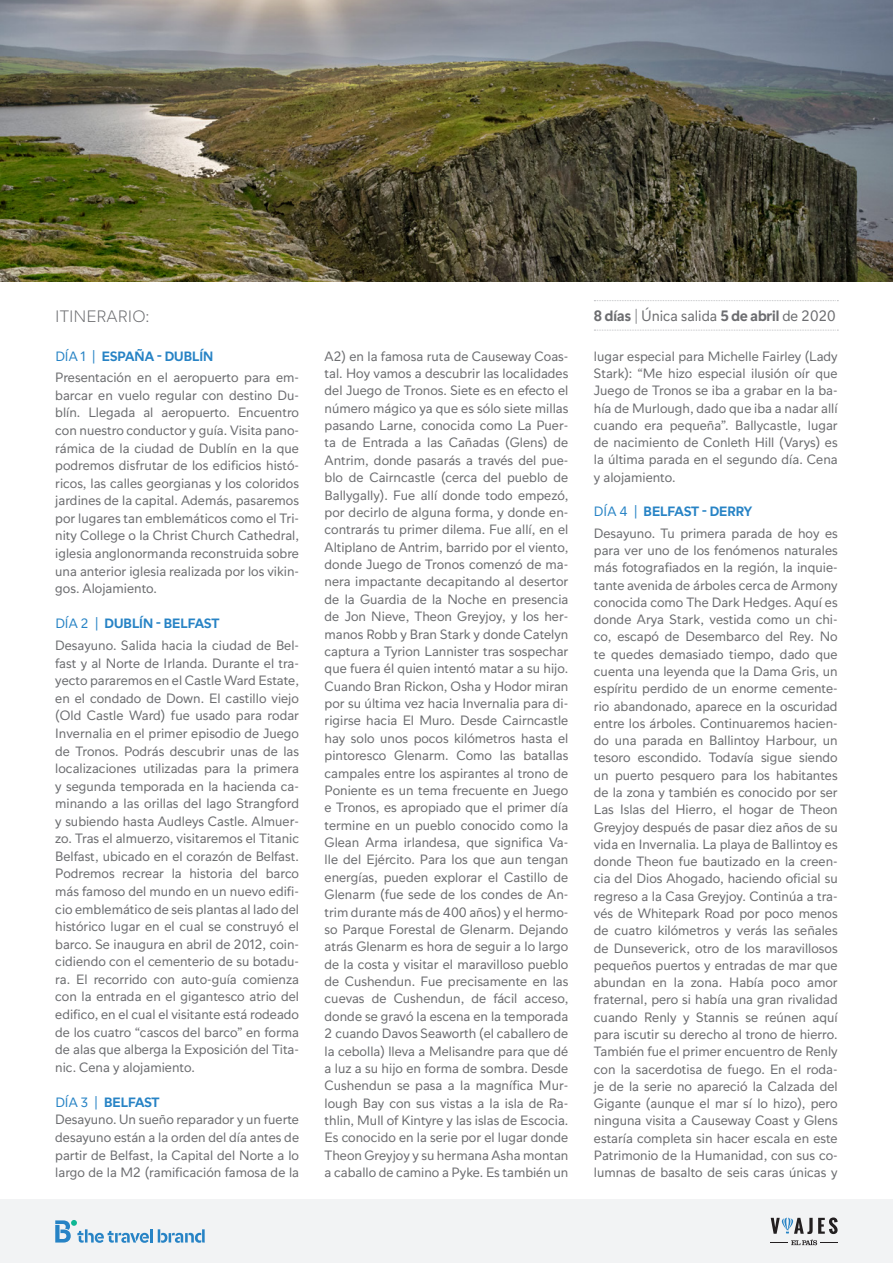
<style>
.page{position:relative;width:893px;height:1263px;background:#fff}
.page>*{position:absolute;margin:0;border:0;box-sizing:border-box;transform-origin:0 0}
.t1{font:300 16.5px "Travel";color:#6c6d70}
.t2{font:15px "Travel";color:#6c6d70}
.t3{font:13.5px/17.4px "Travel";color:#6c6d70;text-align:justify}
.s1{font-weight:700}
.s2{font-weight:300}
.s3{color:#2783c5}
.s4{font-weight:700;color:#2783c5}
</style>
<div class="page">
<div style="left:0;top:1199px;width:893px;height:64px;background:#f2f3f4"></div>
<svg style="left:55px;top:1220px;width:150px;height:23px"></svg>
<svg style="left:771px;top:1217px;width:67px;height:28px"></svg>
<img style="left:0;top:0;width:893px;height:282px">
<svg style="left:594px;top:300px;width:244px;height:1px"></svg>
<svg style="left:594px;top:330px;width:244px;height:1px"></svg>
<p class="t1" style="left:55px;top:307px;width:96px">ITINERARIO:</p>
<p class="t2" style="left:594px;top:307px;width:243px"><span class="s1">8 DÍAS</span> <span class="s2">|</span> Única salida <span class="s1">5 DE ABRIL</span> de 2020</p>
<p class="t3" style="left:55px;top:345px;width:245px;line-height:21.8px"><span class="s3">Día 1 |</span> <span class="s4">ESPAÑA - DUBLÍN<br></span>Presentación en el aeropuerto para em-</p>
<p class="t3" style="left:55px;top:386px;width:245px">barcar en vuelo regular con destino Du&shy;blín. Llegada al aeropuerto. Encuentro con nuestro conductor y guía. Visita pano&shy;rámica de la ciudad de Dublín en la que podremos disfrutar de los edificios histó&shy;ricos, las calles georgianas y los coloridos jardines de la capital. Además, pasaremos por lugares tan emblemáticos como el Tri&shy;nity College o la Christ Church Cathedral, iglesia anglonormanda reconstruida sobre una anterior iglesia realizada por los vikin&shy;gos. Alojamiento.</p>
<p class="t3" style="left:55px;top:612px;width:245px;line-height:21.8px"><span class="s3">Día 2 |</span> <span class="s4">DUBLÍN - BE LFAST<br></span>Desayuno. Salida hacia la ciudad de Bel-</p>
<p class="t3" style="left:55px;top:654px;width:245px">fast y al Norte de Irlanda. Durante el tra&shy;yecto pararemos en el Castle Ward Estate, en el condado de Down. El castillo viejo (Old Castle Ward) fue usado para rodar Invernalia en el primer episodio de Juego de Tronos. Podrás descubrir unas de las localizaciones utilizadas para la primera y segunda temporada en la hacienda ca&shy;minando a las orillas del lago Strangford y subiendo hasta Audleys Castle. Almuer&shy;zo. Tras el almuerzo, visitaremos el Titanic Belfast, ubicado en el corazón de Belfast.<br>Podremos recrear la historia del barco más famoso del mundo en un nuevo edifi&shy;cio emblemático de seis plantas al lado del histórico lugar en el cual se construyó el barco. Se inaugura en abril de 2012, coin&shy;cidiendo con el cementerio de su botadu&shy;ra. El recorrido con auto-guía comienza con la entrada en el gigantesco atrio del edifico, en el cual el visitante está rodeado de los cuatro “cascos del barco” en forma de alas que alberga la Exposición del Tita&shy;nic. Cena y alojamiento.</p>
<p class="t3" style="left:55px;top:1093px;width:245px;text-align:left"><span class="s3">Día 3 |</span> <span class="s4">BE LFAST<br></span>Desayuno. Un sueño reparador y un fuerte desayuno están a la orden del día antes de partir de Belfast, la Capital del Norte a lo largo de la M2 (ramificación famosa de la</p>
<p class="t3" style="left:325px;top:347px;width:245px">A2) en la famosa ruta de Causeway Coas&shy;tal. Hoy vamos a descubrir las localidades del Juego de Tronos. Siete es en efecto el número mágico ya que es sólo siete millas pasando Larne, conocida como La Puer&shy;ta de Entrada a las Cañadas (Glens) de Antrim, donde pasarás a través del pue&shy;blo de Cairncastle (cerca del pueblo de Ballygally). Fue allí donde todo empezó, por decirlo de alguna forma, y donde en&shy;contrarás tu primer dilema. Fue allí, en el Altiplano de Antrim, barrido por el viento, donde Juego de Tronos comenzó de ma&shy;nera impactante decapitando al desertor de la Guardia de la Noche en presencia de Jon Nieve, Theon Greyjoy, y los her&shy;manos Robb y Bran Stark y donde Catelyn captura a Tyrion Lannister tras sospechar que fuera él quien intentó matar a su hijo.<br>Cuando Bran Rickon, Osha y Hodor miran por su última vez hacia Invernalia para di&shy;rigirse hacia El Muro. Desde Cairncastle hay solo unos pocos kilómetros hasta el pintoresco Glenarm. Como las batallas campales entre los aspirantes al trono de Poniente es un tema frecuente en Juego e Tronos, es apropiado que el primer día termine en un pueblo conocido como la Glean Arma irlandesa, que significa Va&shy;lle del Ejército. Para los que aun tengan energías, pueden explorar el Castillo de Glenarm (fue sede de los condes de An&shy;trim durante más de 400 años) y el hermo&shy;so Parque Forestal de Glenarm. Dejando atrás Glenarm es hora de seguir a lo largo de la costa y visitar el maravilloso pueblo de Cushendun. Fue precisamente en las cuevas de Cushendun, de fácil acceso, donde se gravó la escena en la temporada 2 cuando Davos Seaworth (el caballero de la cebolla) lleva a Melisandre para que dé a luz a su hijo en forma de sombra. Desde Cushendun se pasa a la magnífica Mur&shy;lough Bay con sus vistas a la isla de Ra&shy;thlin, Mull of Kintyre y las islas de Escocia.<br>Es conocido en la serie por el lugar donde Theon Greyjoy y su hermana Asha montan a caballo de camino a Pyke. Es también un</p>
<p class="t3" style="left:594px;top:347px;width:246px">lugar especial para Michelle Fairley (Lady Stark): “Me hizo especial ilusión oír que Juego de Tronos se iba a grabar en la ba&shy;hía de Murlough, dado que iba a nadar allí cuando era pequeña”. Ballycastle, lugar de nacimiento de Conleth Hill (Varys) es la última parada en el segundo día. Cena y alojamiento.</p>
<p class="t3" style="left:594px;top:500px;width:245px;line-height:21.6px"><span class="s3">Día 4 |</span> <span class="s4">BE LFAST - DERRY<br></span>Desayuno. Tu primera parada de hoy es</p>
<p class="t3" style="left:594px;top:541px;width:246px">para ver uno de los fenómenos naturales más fotografiados en la región, la inquie&shy;tante avenida de árboles cerca de Armony conocida como The Dark Hedges. Aquí es donde Arya Stark, vestida como un chi&shy;co, escapó de Desembarco del Rey. No te quedes demasiado tiempo, dado que cuenta una leyenda que la Dama Gris, un espíritu perdido de un enorme cemente&shy;rio abandonado, aparece en la oscuridad entre los árboles. Continuaremos hacien&shy;do una parada en Ballintoy Harbour, un tesoro escondido. Todavía sigue siendo un puerto pesquero para los habitantes de la zona y también es conocido por ser Las Islas del Hierro, el hogar de Theon Greyjoy después de pasar diez años de su vida en Invernalia. La playa de Ballintoy es donde Theon fue bautizado en la creen&shy;cia del Dios Ahogado, haciendo oficial su regreso a la Casa Greyjoy. Continúa a tra&shy;vés de Whitepark Road por poco menos de cuatro kilómetros y verás las señales de Dunseverick, otro de los maravillosos pequeños puertos y entradas de mar que abundan en la zona. Había poco amor fraternal, pero si había una gran rivalidad cuando Renly y Stannis se reúnen aquí para iscutir su derecho al trono de hierro.<br>También fue el primer encuentro de Renly con la sacerdotisa de fuego. En el roda&shy;je de la serie no apareció la Calzada del Gigante (aunque el mar sí lo hizo), pero ninguna visita a Causeway Coast y Glens estaría completa sin hacer escala en este Patrimonio de la Humanidad, con sus co&shy;lumnas de basalto de seis caras únicas y</p>
</div>
